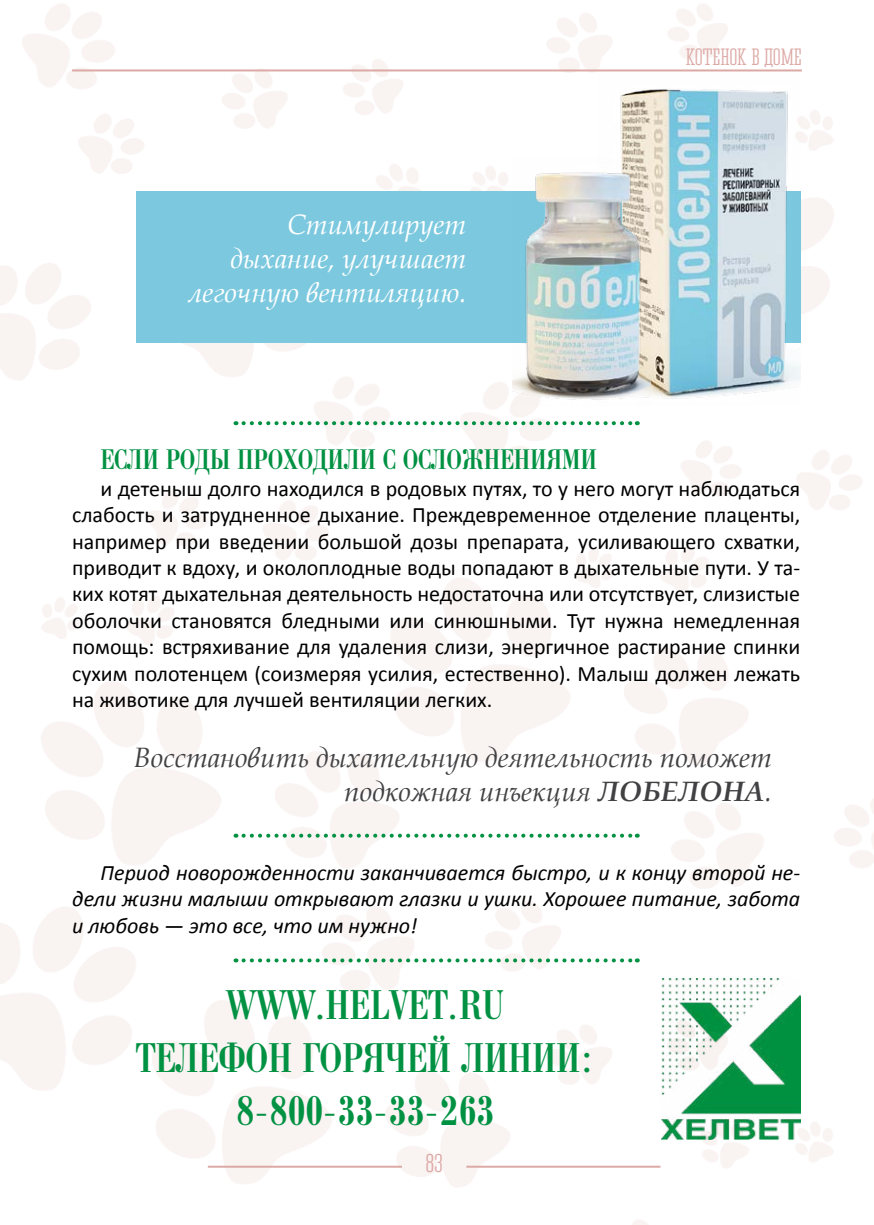
<style>
.page{position:relative;width:874px;height:1225px;background:#fff}
.page>*{position:absolute;margin:0;border:0;box-sizing:border-box;transform-origin:0 0}
.t1{font:44px/52.8px "Bodoni Cond C";color:#009142}
.t2{font:30px "Bodoni Cond C";color:#009142}
.t3{font:italic 28px/33.6px "Book Antiqua";color:#414042;text-align:right}
.t4{font:italic 28px/33.6px "Book Antiqua";color:#fff;text-align:right}
.t5{font:24px "Corki";color:#dca9a5}
.t6{font:22px/26.4px "Calibri";color:#000;text-align:justify}
.t7{font:italic 22px/26.4px "Calibri";color:#000;text-align:justify}
.t8{font:22px "Corki";color:#dca9a5}
.s1{font-weight:700}
</style>
<div class="page">
<img style="left:0;top:4px;width:873px;height:1220px">
<hr style="left:72px;top:69px;width:729px;height:2px;background:#dca9a5">
<hr style="left:208px;top:1165px;width:194px;height:2px;background:#dca9a5">
<hr style="left:466px;top:1165px;width:194px;height:2px;background:#dca9a5">
<div style="left:136px;top:191px;width:663px;height:152px;background:#7cc9df"></div>
<img style="left:661px;top:978px;width:138px;height:162px">
<img style="left:598px;top:71px;width:201px;height:335px">
<img style="left:512px;top:159px;width:137px;height:247px">
<svg style="left:243px;top:421px;width:394px;height:4px"></svg>
<svg style="left:243px;top:833px;width:394px;height:4px"></svg>
<svg style="left:243px;top:958px;width:394px;height:4px"></svg>
<p class="t4" style="left:189px;top:207px;width:279px">Стимулирует дыхание, улучшает легочную вентиляцию.</p>
<p class="t8" style="left:685px;top:44px;width:117px">Котенок в доме</p>
<h2 class="t2" style="left:100px;top:444px;width:83px">ЕСЛИ РОДЫ</h2>
<h2 class="t2" style="left:237px;top:444px;width:33px">ПРОХОДИЛИ</h2>
<h2 class="t2" style="left:382px;top:444px;width:66px">С ОСЛОЖНЕНИ</h2>
<h2 class="t2" style="left:546px;top:444px;width:33px">ЯМИ</h2>
<p class="t6" style="left:72px;top:475px;width:729px;text-indent:28px">и детеныш долго находился в родовых путях, то у него могут наблюдаться слабость и затрудненное дыхание. Преждевременное отделение плаценты, например при введении большой дозы препарата, усиливающего схватки, приводит к вдоху, и околоплодные воды попадают в дыхательные пути. У та&shy;ких котят дыхательная деятельность недостаточна или отсутствует, слизистые оболочки становятся бледными или синюшными. Тут нужна немедленная помощь: встряхивание для удаления слизи, энергичное растирание спинки сухим полотенцем (соизмеряя усилия, естественно). Малыш должен лежать на животике для лучшей вентиляции легких.</p>
<p class="t3" style="left:133px;top:740px;width:639px">Восстановить дыхательную деятельность поможет подкожная инъекция <span class="s1">Лобелона</span>.</p>
<p class="t7" style="left:72px;top:858px;width:729px;text-indent:28px">Период новорожденности заканчивается быстро, и к концу второй не&shy;дели жизни малыши открывают глазки и ушки. Хорошее питание, забота и любовь — это все, что им нужно!</p>
<h1 class="t1" style="left:136px;top:979px;width:370px;text-indent:90px">WWW.HELVET.RU<br>ТЕЛЕФОН ГОРЯЧЕЙ Л-ИНИИ</h1>
<h1 class="t1" style="left:580px;top:1032px;width:16px">:</h1>
<h1 class="t1" style="left:236px;top:1085px;width:259px">8-800-33-33-263</h1>
<p class="t5" style="left:425px;top:1150px;width:19px">83</p>
</div>
